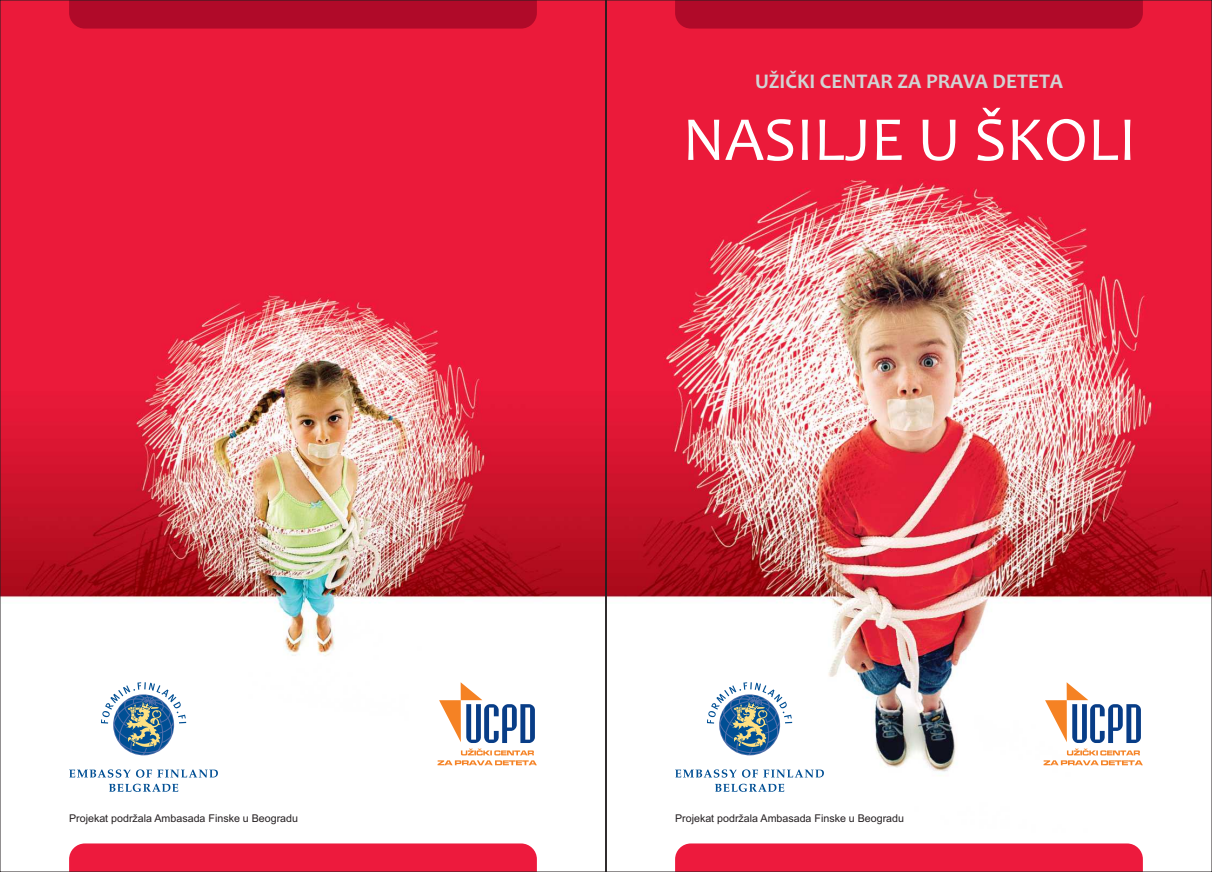
<style>
.page{position:relative;width:1212px;height:872px;background:#fff}
.page>*{position:absolute;margin:0;border:0;box-sizing:border-box;transform-origin:0 0}
.t1{font:63.15px "Candara";color:#fff}
.t2{font:700 21px "Candara";color:#d1d4d4}
.t3{font:10.65px "Arial";color:#241f21}
</style>
<div class="page">
<img style="left:2px;top:2px;width:602px;height:868px">
<img style="left:608px;top:2px;width:602px;height:868px">
<svg style="left:1043px;top:682px;width:100px;height:83px"></svg>
<svg style="left:715px;top:783px;width:69px;height:9px"></svg>
<svg style="left:675px;top:769px;width:61px;height:8px"></svg>
<svg style="left:742px;top:769px;width:82px;height:8px"></svg>
<svg style="left:707px;top:682px;width:85px;height:74px"></svg>
<svg style="left:438px;top:682px;width:99px;height:83px"></svg>
<svg style="left:109px;top:783px;width:69px;height:9px"></svg>
<svg style="left:69px;top:769px;width:149px;height:8px"></svg>
<svg style="left:101px;top:682px;width:85px;height:74px"></svg>
<h2 class="t2" style="left:755px;top:73px;width:310px">UŽIČKI CENTAR ZA PRAVA DETETA</h2>
<h1 class="t1" style="left:682px;top:114px;width:455px">NASILJE U ŠKOLI</h1>
<p class="t3" style="left:69px;top:813px;width:230px">Projekat podržala Ambasada Finske u Beogradu</p>
<p class="t3" style="left:675px;top:813px;width:230px">Projekat podržala Ambasada Finske u Beogradu</p>
</div>
